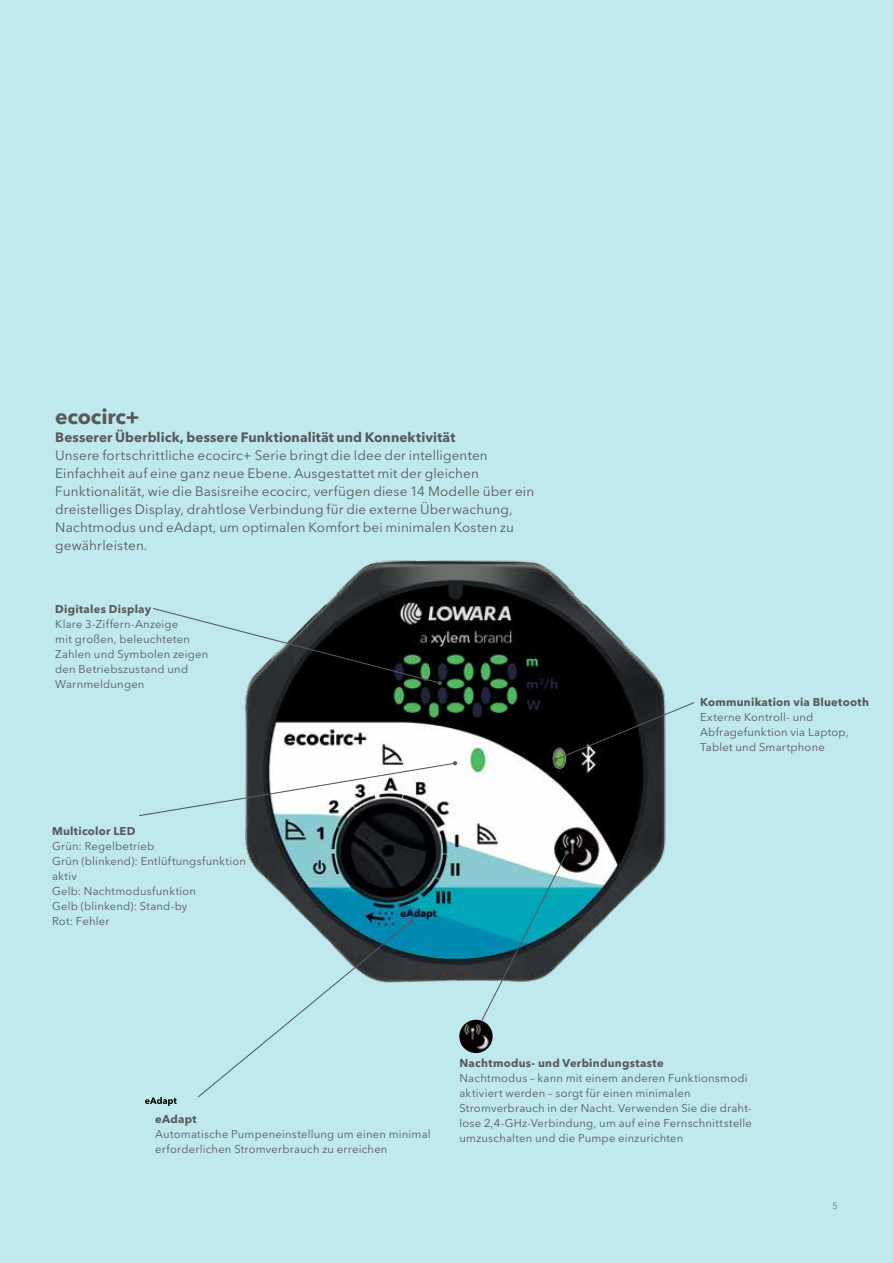
<style>
.page{position:relative;width:893px;height:1263px;background:#c0e9ed}
.page>*{position:absolute;margin:0;border:0;box-sizing:border-box;transform-origin:0 0}
.t1{font:700 21px "Avenir Next LT Pro";letter-spacing:-.01em;color:#58595b}
.t2{font:13.5px/18px "Avenir Next LT Pro";letter-spacing:.01em;color:#58595b}
.t3{font:700 13.5px "Avenir Next LT Pro";letter-spacing:.005em;color:#58595b}
.t4{font:11.25px/15px "Avenir Next LT Pro";letter-spacing:.015em;color:#58595b}
.t5{font:700 11.25px "Avenir Next LT Pro";letter-spacing:.025em;color:#58595b}
.t6{font:9px "Avenir Next LT Pro";color:#6d6e71}
</style>
<div class="page">
<img style="left:245px;top:560px;width:421px;height:494px">
<svg style="left:153px;top:607px;width:289px;height:78px"></svg>
<svg style="left:145px;top:1097px;width:32px;height:9px"></svg>
<svg style="left:197px;top:919px;width:216px;height:179px"></svg>
<svg style="left:480px;top:850px;width:89px;height:172px"></svg>
<svg style="left:139px;top:761px;width:318px;height:56px"></svg>
<svg style="left:553px;top:701px;width:142px;height:61px"></svg>
<img style="left:459px;top:1020px;width:34px;height:33px;border-radius:17px">
<h1 class="t1" style="left:55px;top:404px;width:86px">ecocirc+</h1>
<p class="t3" style="left:55px;top:429px;width:402px">Besserer Überblick, bessere Funktionalität und Konnektivität</p>
<p class="t2" style="left:55px;top:446px;width:480px">Unsere fortschrittliche ecocirc+ Serie bringt die Idee der intelligenten Einfachheit auf eine ganz neue Ebene. Ausgestattet mit der gleichen Funktionalität, wie die Basisreihe ecocirc, verfügen diese 14 Modelle über ein dreistelliges Display, drahtlose Verbindung für die externe Überwachung, Nachtmodus und eAdapt, um optimalen Komfort bei minimalen Kosten zu gewährleisten.</p>
<p class="t5" style="left:55px;top:602px;width:97px">Digitales Display</p>
<p class="t4" style="left:55px;top:617px;width:155px">Klare 3-Ziffern-Anzeige<br>mit großen, beleuchteten<br>Zahlen und Symbolen zeigen den Betriebszustand und<br>Warnmeldungen</p>
<p class="t5" style="left:52px;top:824px;width:85px">Multicolor LED</p>
<p class="t4" style="left:52px;top:839px;width:195px">Grün: Regelbetrieb<br>Grün (blinkend): Entlüftungsfunktion aktiv<br>Gelb: Nachtmodusfunktion<br>Gelb (blinkend): Stand-by<br>Rot: Fehler</p>
<p class="t5" style="left:700px;top:695px;width:170px">Kommunikation via Bluetooth</p>
<p class="t4" style="left:700px;top:710px;width:150px">Externe Kontroll- und<br>Abfragefunktion via Laptop,<br>Tablet und Smartphone</p>
<p class="t5" style="left:155px;top:1112px;width:43px">eAdapt</p>
<p class="t4" style="left:155px;top:1126px;width:277px">Automatische Pumpeneinstellung um einen minimal erforderlichen Stromverbrauch zu erreichen</p>
<p class="t5" style="left:459px;top:1056px;width:206px">Nachtmodus- und Verbindungstaste</p>
<p class="t4" style="left:459px;top:1071px;width:294px">Nachtmodus – kann mit einem anderen Funktionsmodi aktiviert werden – sorgt für einen minimalen Stromverbrauch in der Nacht. Verwenden Sie die draht&shy;lose 2,4-GHz-Verbindung, um auf eine Fernschnittstelle umzuschalten und die Pumpe einzurichten</p>
<p class="t6" style="left:832px;top:1201px;width:7px">5</p>
</div>
